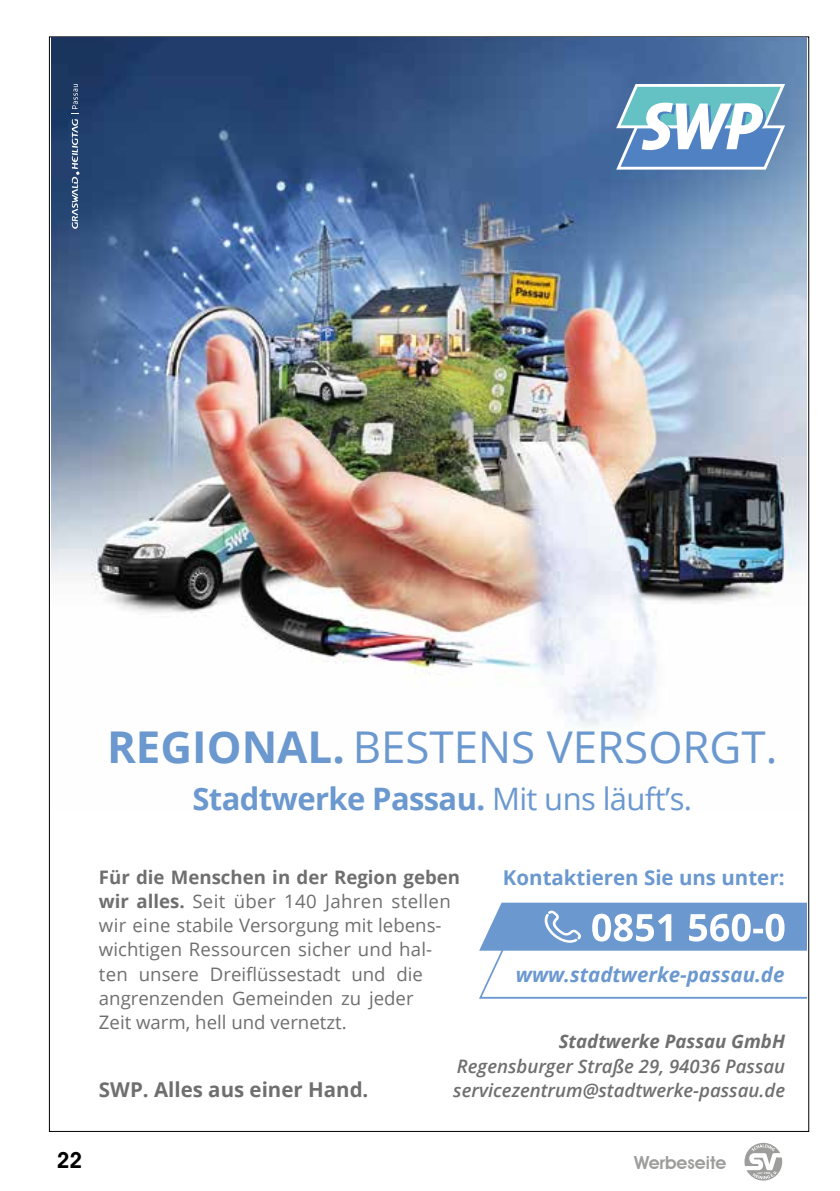
<style>
.page{position:relative;width:840px;height:1191px;background:#fff}
.page>*{position:absolute;margin:0;border:0;box-sizing:border-box;transform-origin:0 0}
.t1{font:43.8px "Open Sans";color:#6a98cf}
.t2{font:700 31px "Open Sans";letter-spacing:-.02em;color:#6a98cf}
.t3{font:600 22px "Avant Garde IT Cby BT";color:#000}
.t4{font:700 20.4px "Open Sans";color:#6a98cf}
.t5{font:italic 700 20.4px "Open Sans";color:#6a98cf}
.t6{font:700 20.4px "Open Sans";color:#706f6f}
.t7{font:18.6px/24.2px "Open Sans";color:#706f6f}
.t8{font:italic 600 18.6px/24.2px "Open Sans";color:#706f6f}
.t9{font:italic 700 18.6px "Open Sans";color:#706f6f}
.t10{font:600 18px "Avant Garde IT Cby BT";color:#9d9d9c}
.t11{font:700 2.8px "Comic Sans MS";color:#fff}
.s1{font-weight:700}
.s2{font-weight:400}
</style>
<div class="page">
<svg style="left:743px;top:1141px;width:39px;height:40px"></svg>
<svg style="left:744px;top:1142px;width:37px;height:38px"></svg>
<img style="left:52px;top:37px;width:754px;height:691px">
<svg style="left:616px;top:84px;width:168px;height:86px"></svg>
<svg style="left:71px;top:84px;width:8px;height:145px"></svg>
<svg style="left:479px;top:902px;width:327px;height:97px"></svg>
<h1 class="t1" style="left:107px;top:717px;width:671px"><span class="s1">REGIONAL.</span> BESTENS VERSORGT.</h1>
<h2 class="t2" style="left:192px;top:777px;width:501px">Stadtwerke Passau. <span class="s2">Mit uns läuft’s.</span></h2>
<p class="t7" style="left:99px;top:864px;width:362px"><span class="s1">Für die Menschen in der Region geben wir alles.</span> Seit über 140 Jahren stellen wir eine stabile Versorgung mit lebens&shy;wichtigen Ressourcen sicher und hal&shy;ten unsere Dreiflüssestadt und die angrenzenden Gemeinden zu jeder<br>Zeit warm, hell und vernetzt.</p>
<p class="t4" style="left:502px;top:862px;width:283px">Kontaktieren Sie uns unter:</p>
<p class="t5" style="left:515px;top:959px;width:270px">www.stadtwerke-passau.de</p>
<p class="t6" style="left:99px;top:1074px;width:271px">SWP. Alles aus einer Hand.</p>
<p class="t9" style="left:558px;top:1028px;width:228px">Stadtwerke Passau GmbH</p>
<p class="t8" style="left:453px;top:1053px;width:333px">Regensburger Straße 29, 94036 Passau servicezentrum@stadtwerke-passau.de</p>
<p class="t3" style="left:57px;top:1147px;width:27px">22</p>
<p class="t10" style="left:633px;top:1151px;width:94px">Werbeseite</p>
<p class="t11" style="left:757px;top:1170px;width:15px">seit 1946</p>
</div>
